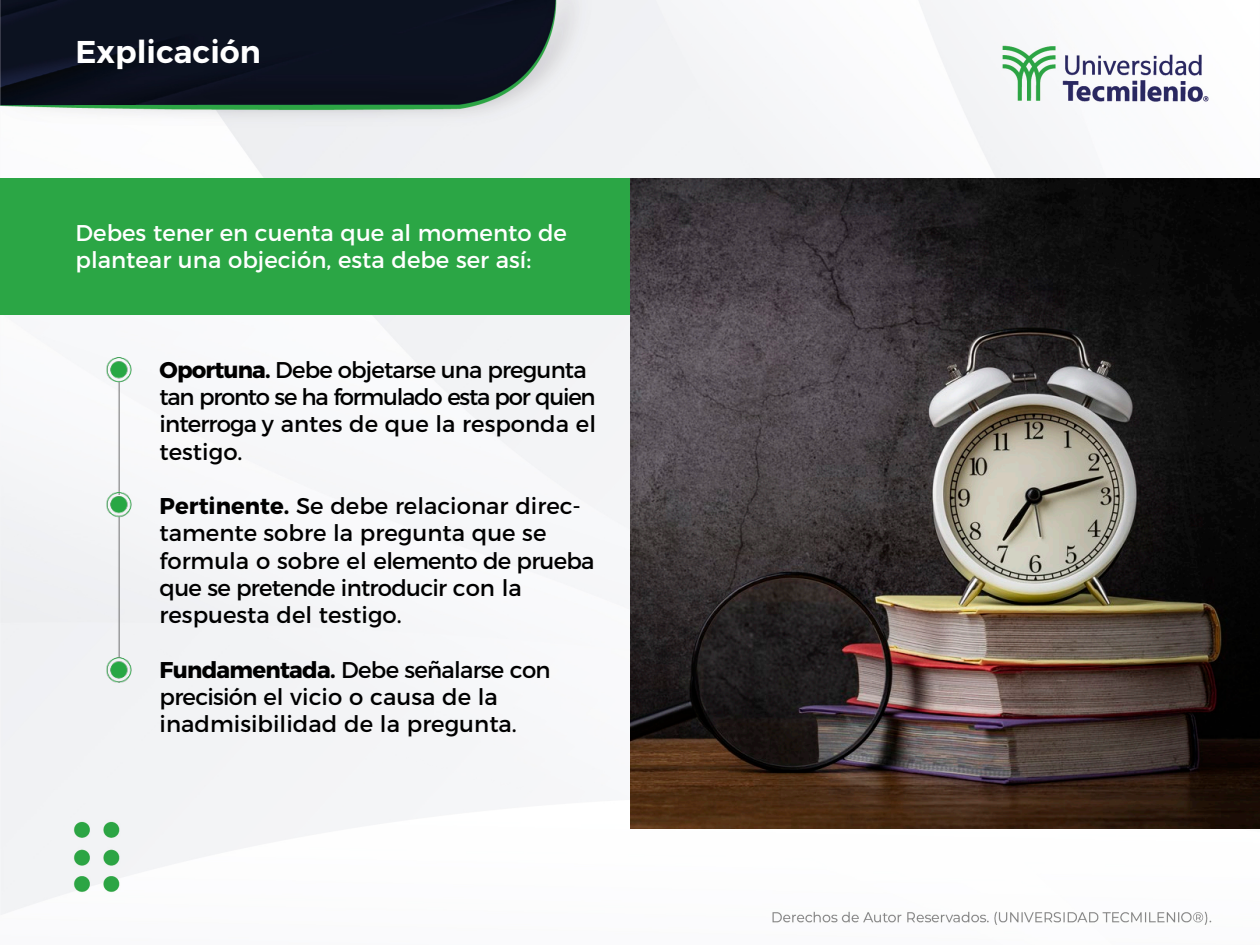
<style>
.page{position:relative;width:1260px;height:945px;background:#fff}
.page>*{position:absolute;margin:0;border:0;box-sizing:border-box;transform-origin:0 0}
.t1{font:600 31.5px "Montserrat";color:#fff}
.t2{font:22.75px/27.3px "Montserrat";color:#000}
.t3{font:22.75px/27.3px "Montserrat";letter-spacing:-.035em;color:#000}
.t4{font:22.75px/27.3px "Montserrat";color:#fff}
.s1{font-weight:700}
</style>
<div class="page">
<img style="left:0;top:0;width:1212px;height:925px">
<img style="left:630px;top:178px;width:630px;height:651px">
<div style="left:0;top:178px;width:630px;height:137px;background:#2ba645"></div>
<img style="left:66px;top:336px;width:81px;height:134px">
<div style="left:66px;top:470px;width:81px;height:165px;background:#f1f2f4"></div>
<img style="left:66px;top:635px;width:81px;height:48px">
<h1 class="t1" style="left:76px;top:26px;width:187px">Explicación</h1>
<p class="t4" style="left:76px;top:217px;width:493px">Debes tener en cuenta que al momento de plantear una objeción, esta debe ser así:</p>
<p class="t3" style="left:160px;top:354px;width:438px"><span class="s1">Oportuna.</span> Debe objetarse una pregunta tan pronto se ha formulado esta por quien interroga y antes de que la responda el testigo.</p>
<p class="t2" style="left:160px;top:491px;width:437px"><span class="s1">Pertinente.</span> Se debe relacionar direc&shy;tamente sobre la pregunta que se formula o sobre el elemento de prueba que se pretende introducir con la respuesta del testigo.</p>
<p class="t2" style="left:160px;top:654px;width:393px"><span class="s1">Fundamentada.</span> Debe señalarse con precisión el vicio o causa de la inadmisibilidad de la pregunta.</p>
</div>
